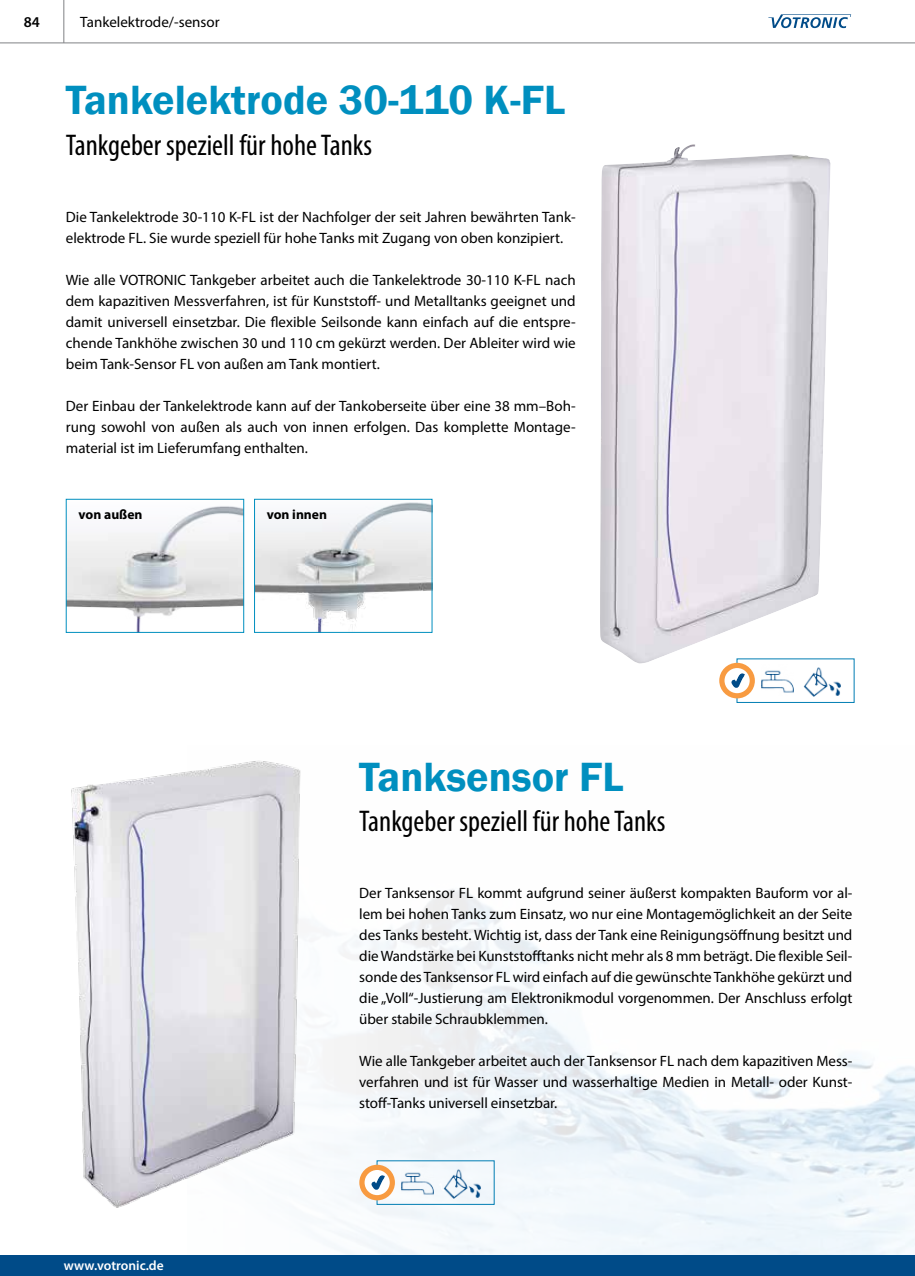
<style>
.page{position:relative;width:915px;height:1276px;background:#fff}
.page>*{position:absolute;margin:0;border:0;box-sizing:border-box;transform-origin:0 0}
.t1{font:600 42px "Franklin Gothic";color:#008fbf}
.t2{font:condensed 30px "Myriad Pro";color:#000}
.t3{font:15px/21px "Myriad Pro";color:#000;text-align:justify}
.t4{font:600 15px "Myriad Pro";color:#000}
.t5{font:700 13.65px "Myriad Pro";color:#000}
.t6{font:600 13.5px "Myriad Pro";color:#fff}
</style>
<div class="page">
<div style="left:0;top:1254px;width:914px;height:22px;background:#004b88"></div>
<hr style="left:0;top:43px;width:914px;height:1px;background:#808285">
<hr style="left:64px;top:0;width:1px;height:43px;background:#808285">
<svg style="left:768px;top:14px;width:82px;height:14px"></svg>
<img style="left:334px;top:889px;width:580px;height:365px">
<div style="left:568px;top:144px;width:292px;height:519px;background:#000;opacity:.13"></div>
<img style="left:71px;top:760px;width:230px;height:448px">
<img style="left:68px;top:506px;width:174px;height:125px">
<div style="left:66px;top:499px;width:178px;height:134px;border:1px solid #008fbf"></div>
<img style="left:256px;top:502px;width:174px;height:129px">
<div style="left:254px;top:499px;width:178px;height:134px;border:1px solid #008fbf"></div>
<svg style="left:439px;top:1182px;width:3px;height:9px"></svg>
<svg style="left:359px;top:1164px;width:36px;height:36px"></svg>
<div style="left:364px;top:1170px;width:25px;height:25px;background:#fff;border-radius:50%"></div>
<svg style="left:371px;top:1175px;width:14px;height:15px"></svg>
<img style="left:401px;top:1166px;width:32px;height:31px">
<img style="left:442px;top:1167px;width:39px;height:31px">
<div style="left:736px;top:658px;width:118px;height:45px;border:1px solid #007db3"></div>
<div style="left:719px;top:663px;width:35px;height:35px;background:#f89b41;border-radius:50%"></div>
<div style="left:724px;top:668px;width:25px;height:25px;background:#fff;border-radius:50%"></div>
<svg style="left:731px;top:673px;width:14px;height:15px"></svg>
<img style="left:761px;top:670px;width:32px;height:23px">
<img style="left:803px;top:667px;width:38px;height:29px">
<p class="t4" style="left:24px;top:12px;width:18px">84</p>
<p class="t3" style="left:80px;top:11px;width:141px">Tankelektrode/-sensor</p>
<h1 class="t1" style="left:66px;top:75px;width:500px">Tankelektrode 30-110 K-FL</h1>
<h2 class="t2" style="left:66px;top:127px;width:308px">Tankgeber speziell für hohe Tanks</h2>
<p class="t3" style="left:66px;top:206px;width:511px">Die Tankelektrode 30-110 K-FL ist der Nachfolger der seit Jahren bewährten Tank&shy;elektrode FL. Sie wurde speziell für hohe Tanks mit Zugang von oben konzipiert.</p>
<p class="t3" style="left:66px;top:269px;width:511px">Wie alle VOTRONIC Tankgeber arbeitet auch die Tankelektrode 30-110 K-FL nach dem kapazitiven Messverfahren, ist für Kunststoff- und Metalltanks geeignet und damit universell einsetzbar. Die flexible Seilsonde kann einfach auf die entspre&shy;chende Tankhöhe zwischen 30 und 110 cm gekürzt werden. Der Ableiter wird wie beim Tank-Sensor FL von außen am Tank montiert.</p>
<p class="t3" style="left:66px;top:395px;width:511px">Der Einbau der Tankelektrode kann auf der Tankoberseite über eine 38 mm–Boh&shy;rung sowohl von außen als auch von innen erfolgen. Das komplette Montage&shy;material ist im Lieferumfang enthalten.</p>
<p class="t5" style="left:79px;top:505px;width:65px">von außen</p>
<p class="t5" style="left:266px;top:505px;width:62px">von innen</p>
<p class="t6" style="left:64px;top:1256px;width:101px">www.votronic.de</p>
<h1 class="t1" style="left:359px;top:750px;width:266px">Tanksensor FL</h1>
<h2 class="t2" style="left:359px;top:803px;width:308px">Tankgeber speziell für hohe Tanks</h2>
<p class="t3" style="left:359px;top:882px;width:494px">Der Tanksensor FL kommt aufgrund seiner äußerst kompakten Bauform vor al&shy;lem bei hohen Tanks zum Einsatz, wo nur eine Montagemöglichkeit an der Seite des Tanks besteht. Wichtig ist, dass der Tank eine Reinigungsöffnung besitzt und die Wandstärke bei Kunststofftanks nicht mehr als 8 mm beträgt. Die flexible Seil&shy;sonde des Tanksensor FL wird einfach auf die gewünschte Tankhöhe gekürzt und die „Voll“-Justierung am Elektronikmodul vorgenommen. Der Anschluss erfolgt über stabile Schraubklemmen.</p>
<p class="t3" style="left:359px;top:1050px;width:494px">Wie alle Tankgeber arbeitet auch der Tanksensor FL nach dem kapazitiven Mess&shy;verfahren und ist für Wasser und wasserhaltige Medien in Metall- oder Kunst&shy;stoff-Tanks universell einsetzbar.</p>
</div>
